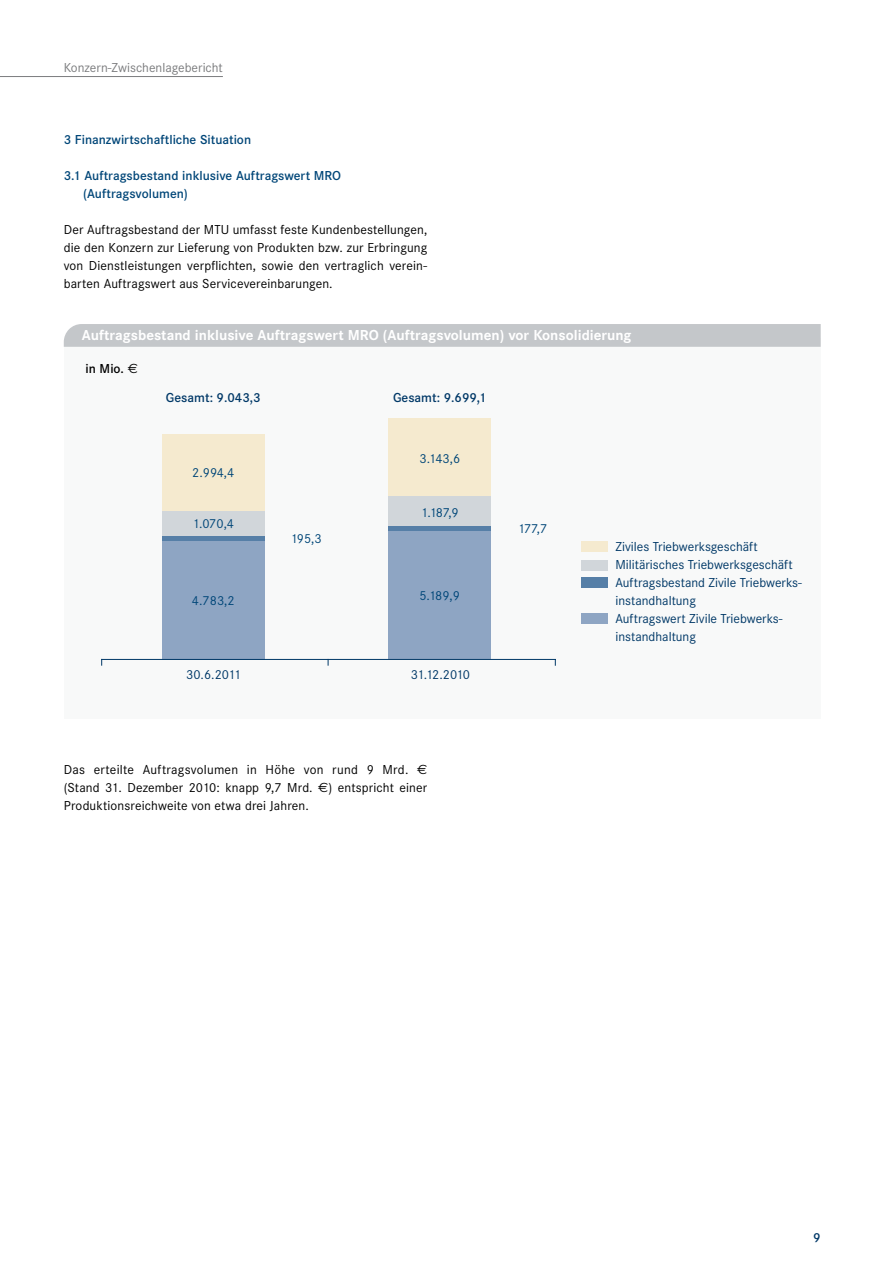
<style>
.page{position:relative;width:893px;height:1263px;background:#fff}
.page>*{position:absolute;margin:0;border:0;box-sizing:border-box;transform-origin:0 0}
.t1{font:700 15px "Corporate S";color:#fff}
.t2{font:13.5px/18px "Corporate S";letter-spacing:.01em;color:#000;text-align:justify}
.t3{font:13.5px/18px "Corporate S";color:#003867}
.t4{font:600 13.5px/18px "Corporate S";color:#004678}
.t5{font:13.5px "Corporate S";letter-spacing:-.025em;color:#004678}
.t6{font:600 13.5px "Corporate S";color:#003867}
.t7{font:13.5px "Corporate S";color:#7b7c7e}
.t8{font:600 13.5px "Corporate S";color:#000}
.s1{font-family:"Euro Sans Std";font-weight:400}
.s2{font-family:"Euro Sans Std"}
</style>
<div class="page">
<div style="left:64px;top:338px;width:757px;height:380px;background:#f8f9f9"></div>
<div style="left:162px;top:434px;width:102px;height:225px;background:#f5eacf"></div>
<div style="left:162px;top:534px;width:102px;height:125px;background:#8ea5c3"></div>
<div style="left:162px;top:535px;width:102px;height:6px;background:#567fa7"></div>
<div style="left:389px;top:418px;width:102px;height:241px;background:#f5eacf"></div>
<div style="left:389px;top:530px;width:102px;height:129px;background:#8ea5c3"></div>
<hr style="left:389px;top:526px;width:102px;height:4px;background:#567fa7">
<div style="left:389px;top:496px;width:102px;height:30px;background:#d1d6da"></div>
<div style="left:64px;top:324px;width:757px;height:23px;background:#c4c7ca"></div>
<div style="left:162px;top:511px;width:102px;height:25px;background:#d1d6da"></div>
<hr style="left:102px;top:659px;width:453px;height:1px;background:#003867">
<div style="left:581px;top:541px;width:26px;height:10px;background:#f5eacf"></div>
<div style="left:581px;top:560px;width:26px;height:10px;background:#d1d6da"></div>
<div style="left:581px;top:613px;width:26px;height:11px;background:#8ea5c3"></div>
<div style="left:581px;top:577px;width:26px;height:10px;background:#567fa7"></div>
<hr style="left:0;top:76px;width:223px;height:1px;background:#7b7c7e">
<p class="t7" style="left:64px;top:60px;width:161px">Konzern-Zwischenlagebericht</p>
<p class="t4" style="left:64px;top:131px;width:189px">3 Finanzwirtschaftliche Situation</p>
<p class="t4" style="left:83px;top:167px;width:259px;text-indent:-19px">3.1 Auftragsbestand inklusive Auftragswert MRO (Auftragsvolumen)</p>
<p class="t2" style="left:64px;top:221px;width:365px">Der Auftragsbestand der MTU umfasst feste Kundenbestellungen, die den Konzern zur Lieferung von Produkten bzw. zur Erbringung von Dienstleistungen verpflichten, sowie den vertraglich verein&shy;barten Auftragswert aus Servicevereinbarungen.</p>
<p class="t1" style="left:82px;top:327px;width:551px">Auftragsbestand inklusive Auftragswert MRO (Auftragsvolumen) vor Konsolidierung</p>
<p class="t8" style="left:86px;top:360px;width:54px">in Mio. <span class="s1">€</span></p>
<p class="t6" style="left:166px;top:390px;width:96px">Gesamt: 9.043,3</p>
<p class="t5" style="left:192px;top:465px;width:44px">2.994,4</p>
<p class="t5" style="left:192px;top:516px;width:43px">1.070,4</p>
<p class="t5" style="left:192px;top:593px;width:44px">4.783,2</p>
<p class="t3" style="left:186px;top:666px;width:56px">30.6.2011</p>
<p class="t5" style="left:290px;top:531px;width:33px">195,3</p>
<p class="t6" style="left:393px;top:390px;width:95px">Gesamt: 9.699,1</p>
<p class="t5" style="left:420px;top:451px;width:42px">3.143,6</p>
<p class="t5" style="left:421px;top:505px;width:40px">1.187,9</p>
<p class="t5" style="left:419px;top:588px;width:42px">5.189,9</p>
<p class="t3" style="left:411px;top:666px;width:61px">31.12.2010</p>
<p class="t2" style="left:64px;top:761px;width:365px">Das erteilte Auftragsvolumen in Höhe von rund 9 Mrd. <span class="s2">€ </span>(Stand 31. Dezember 2010: knapp 9,7 Mrd. <span class="s2">€</span>) entspricht einer Produktionsreichweite von etwa drei Jahren.</p>
<p class="t5" style="left:518px;top:521px;width:31px">177,7</p>
<p class="t3" style="left:615px;top:538px;width:188px">Ziviles Triebwerksgeschäft<br>Militärisches Triebwerksgeschäft<br>Auftragsbestand Zivile Triebwerks&shy;instandhaltung<br>Auftragswert Zivile Triebwerks&shy;instandhaltung</p>
<p class="t6" style="left:813px;top:1230px;width:9px">9</p>
</div>
